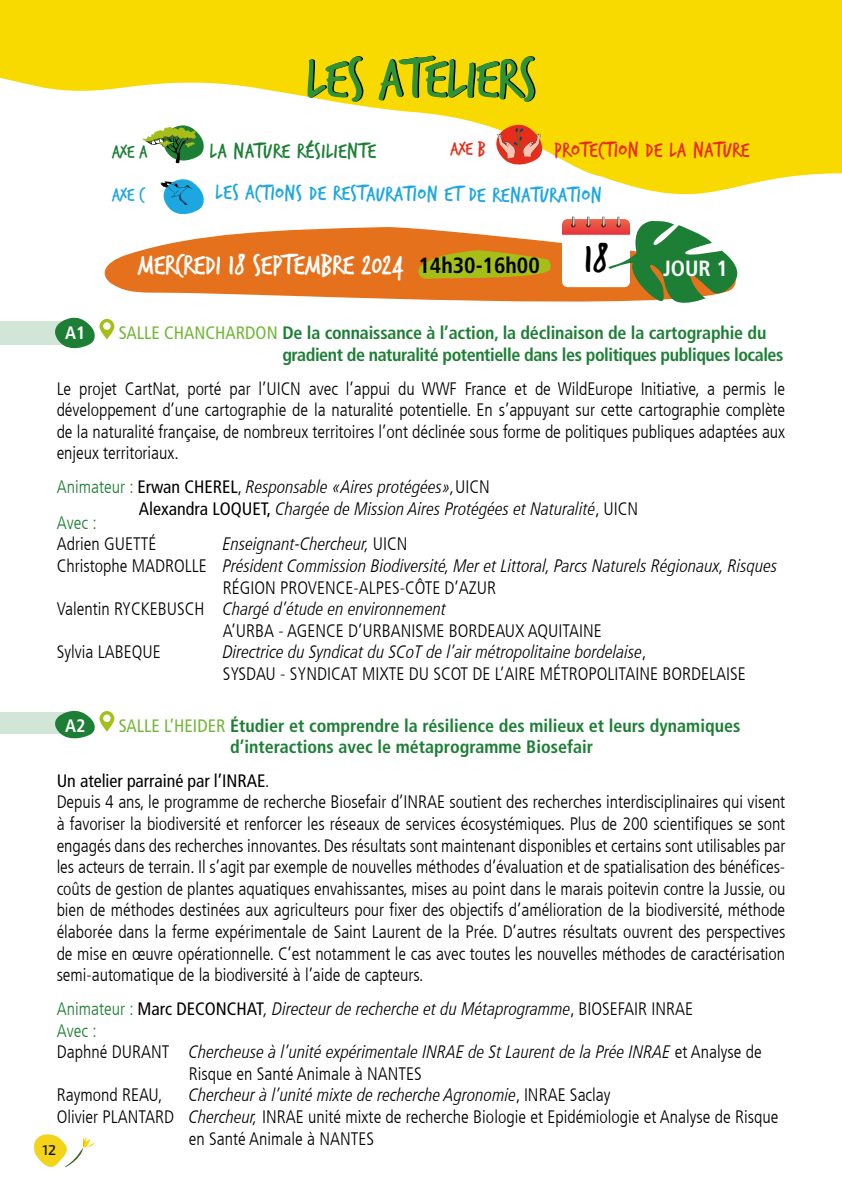
<style>
.page{position:relative;width:842px;height:1191px;background:#fff}
.page>*{position:absolute;margin:0;border:0;box-sizing:border-box;transform-origin:0 0}
.t1{font:60px "Trash Hand";color:#000}
.t2{font:30px "Trash Hand";color:#fff}
.t3{font:22.6px "Trash Hand";letter-spacing:.03em;color:#1da7e0}
.t4{font:22.6px "Trash Hand";letter-spacing:.03em;color:#e62d1b}
.t5{font:22.6px "Trash Hand";letter-spacing:.03em;color:#1d7f35}
.t6{font:700 condensed 22px "Frutiger LT Com";color:#fff}
.t7{font:19.8px "Trash Hand";color:#e62d1b}
.t8{font:19.8px "Trash Hand";color:#1da7e0}
.t9{font:19.8px "Trash Hand";color:#1d7f35}
.t10{font:300 condensed 18px/21.6px "Frutiger LT Com";letter-spacing:-.005em;color:#000}
.t11{font:italic 300 condensed 18px/21.6px "Frutiger LT Com";color:#000}
.t12{font:700 condensed 18px/21.6px "Frutiger LT Com";letter-spacing:-.01em;color:#1d7f35}
.t13{font:300 condensed 18px "Frutiger LT Com";color:#1d7f35}
.t14{font:700 condensed 18px "Frutiger LT Com";color:#fff}
.t15{font:14px "Exo 2";color:#000}
.s1{font-family:"Frutiger LT Com";font-weight:700;font-stretch:condensed;font-size:22px;color:#000}
.s2{font-size:42.4px;color:#000}
.s3{font-weight:400;color:#73b738}
.s4{font-style:normal;color:#1d7f35}
.s5{font-weight:400;font-style:normal}
.s6{font-style:normal}
.s7{font-style:italic}
.s8{font-weight:400}
</style>
<div class="page">
<svg style="left:34px;top:1134px;width:62px;height:34px"></svg>
<svg style="left:0;top:0;width:842px;height:195px;fill:#f9da00"></svg>
<div style="left:0;top:321px;width:75px;height:24px;background:#d2e6d7"></div>
<div style="left:0;top:712px;width:75px;height:22px;background:#d2e6d7"></div>
<svg style="left:55px;top:317px;width:59px;height:32px"></svg>
<svg style="left:55px;top:710px;width:59px;height:29px"></svg>
<svg style="left:490px;top:118px;width:55px;height:53px"></svg>
<svg style="left:158px;top:173px;width:48px;height:42px"></svg>
<svg style="left:143px;top:119px;width:64px;height:47px"></svg>
<svg style="left:104px;top:227px;width:458px;height:75px;fill:#e6711c"></svg>
<svg style="left:562px;top:216px;width:176px;height:87px"></svg>
<svg style="left:417px;top:249px;width:135px;height:31px;background:#b9a619"></svg>
<h1 class="t1" style="left:308px;top:50px;width:231px">LES ATELIERS</h1>
<p class="t9" style="left:112px;top:142px;width:37px">AXE A</p>
<p class="t5" style="left:210px;top:139px;width:168px">LA NATURE RÉSILIENTE</p>
<p class="t7" style="left:450px;top:139px;width:36px">AXE B</p>
<p class="t4" style="left:554px;top:139px;width:197px">PROTECTION DE LA NATURE</p>
<p class="t8" style="left:112px;top:184px;width:34px">AXE C</p>
<p class="t3" style="left:216px;top:183px;width:387px">LES ACTIONS DE RESTAURATION ET DE RENATURATION</p>
<h2 class="t2" style="left:138px;top:250px;width:472px">MERCREDI 18 SEPTEMBRE 2024 <span class="s1">14h30-16h00</span> <span class="s2">18</span></h2>
<p class="t6" style="left:663px;top:255px;width:66px">JOUR 1</p>
<p class="t14" style="left:65px;top:322px;width:22px">A1</p>
<p class="t12" style="left:282px;top:322px;width:503px;text-indent:-164px"><span class="s3">SALLE CHANCHARDON</span> De la connaissance à l’action, la déclinaison de la cartographie du gradient de naturalité potentielle dans les politiques publiques locales</p>
<p class="t10" style="left:57px;top:378px;width:730px;text-align:justify">Le projet CartNat, porté par l’UICN avec l’appui du WWF France et de WildEurope Initiative, a permis le développement d’une cartographie de la naturalité potentielle. En s’appuyant sur cette cartographie complète de la naturalité française, de nombreux territoires l’ont déclinée sous forme de politiques publiques adaptées aux enjeux territoriaux.</p>
<p class="t11" style="left:139px;top:476px;width:501px;text-indent:-82px"><span class="s4">Animateur :</span> <span class="s5">Erwan CHEREL</span><span class="s6">,</span> Responsable «Aires protégées»,<span class="s6">UICN<br></span><span class="s5">Alexandra LOQUET,</span> Chargée de Mission Aires Protégées et Naturalité<span class="s6">, UICN</span></p>
<p class="t13" style="left:57px;top:512px;width:41px">Avec :</p>
<p class="t10" style="left:57px;top:533px;width:101px">Adrien GUETTÉ</p>
<p class="t11" style="left:223px;top:533px;width:186px">Enseignant-Chercheur, <span class="s6">UICN</span></p>
<p class="t11" style="left:57px;top:555px;width:722px"><span class="s6">Christophe MADROLLE</span> Président Commission Biodiversité, Mer et Littoral, Parcs Naturels Régionaux, Risques</p>
<p class="t10" style="left:223px;top:576px;width:275px">RÉGION PROVENCE-ALPES-CÔTE D’AZUR</p>
<p class="t11" style="left:57px;top:598px;width:391px"><span class="s6">Valentin RYCKEBUSCH</span> Chargé d’étude en environnement</p>
<p class="t10" style="left:223px;top:620px;width:381px">A’URBA - AGENCE D’URBANISME BORDEAUX AQUITAINE</p>
<p class="t10" style="left:57px;top:641px;width:106px">Sylvia LABEQUE</p>
<p class="t10" style="left:223px;top:641px;width:525px"><span class="s7">Directrice du Syndicat du SCoT de l’air métropolitaine bordelaise</span>,<br>SYSDAU - SYNDICAT MIXTE DU SCOT DE L’AIRE MÉTROPOLITAINE BORDELAISE</p>
<p class="t14" style="left:65px;top:714px;width:22px">A2</p>
<p class="t12" style="left:230px;top:714px;width:512px;text-indent:-111px"><span class="s3">SALLE L’HEIDER</span> Étudier et comprendre la résilience des milieux et leurs dynamiques d’interactions avec le métaprogramme Biosefair</p>
<p class="t10" style="left:57px;top:770px;width:730px"><span class="s8">Un atelier parrainé par l’INRAE</span>.<br>Depuis 4 ans, le programme de recherche Biosefair d’INRAE soutient des recherches interdisciplinaires qui visent à favoriser la biodiversité et renforcer les réseaux de services écosystémiques. Plus de 200 scientifiques se sont engagés dans des recherches innovantes. Des résultats sont maintenant disponibles et certains sont utilisables par les acteurs de terrain. Il s’agit par exemple de nouvelles méthodes d’évaluation et de spatialisation des bénéfices&shy;coûts de gestion de plantes aquatiques envahissantes, mises au point dans le marais poitevin contre la Jussie, ou bien de méthodes destinées aux agriculteurs pour fixer des objectifs d’amélioration de la biodiversité, méthode élaborée dans la ferme expérimentale de Saint Laurent de la Prée. D’autres résultats ouvrent des perspectives de mise en œuvre opérationnelle. C’est notamment le cas avec toutes les nouvelles méthodes de caractérisation semi-automatique de la biodiversité à l’aide de capteurs.</p>
<p class="t11" style="left:57px;top:998px;width:638px"><span class="s4">Animateur :</span> <span class="s5">Marc DECONCHAT</span>, Directeur de recherche et du Métaprogramme<span class="s6">, BIOSEFAIR INRAE</span></p>
<p class="t13" style="left:57px;top:1020px;width:41px">Avec :</p>
<p class="t11" style="left:57px;top:1041px;width:707px"><span class="s6">Daphné DURANT</span> Chercheuse à l’unité expérimentale INRAE de St Laurent de la Prée INRAE <span class="s6">et Analyse de</span></p>
<p class="t10" style="left:189px;top:1063px;width:234px">Risque en Santé Animale à NANTES</p>
<p class="t10" style="left:57px;top:1084px;width:107px">Raymond REAU,</p>
<p class="t11" style="left:189px;top:1084px;width:423px">Chercheur à l’unité mixte de recherche Agronomie<span class="s6">, INRAE Saclay</span></p>
<p class="t10" style="left:57px;top:1106px;width:723px">Olivier PLANTARD <span class="s7">Chercheur,</span> INRAE unité mixte de recherche Biologie et Epidémiologie et Analyse de Risque</p>
<p class="t10" style="left:189px;top:1127px;width:187px">en Santé Animale à NANTES</p>
<p class="t15" style="left:43px;top:1140px;width:15px">12</p>
</div>
